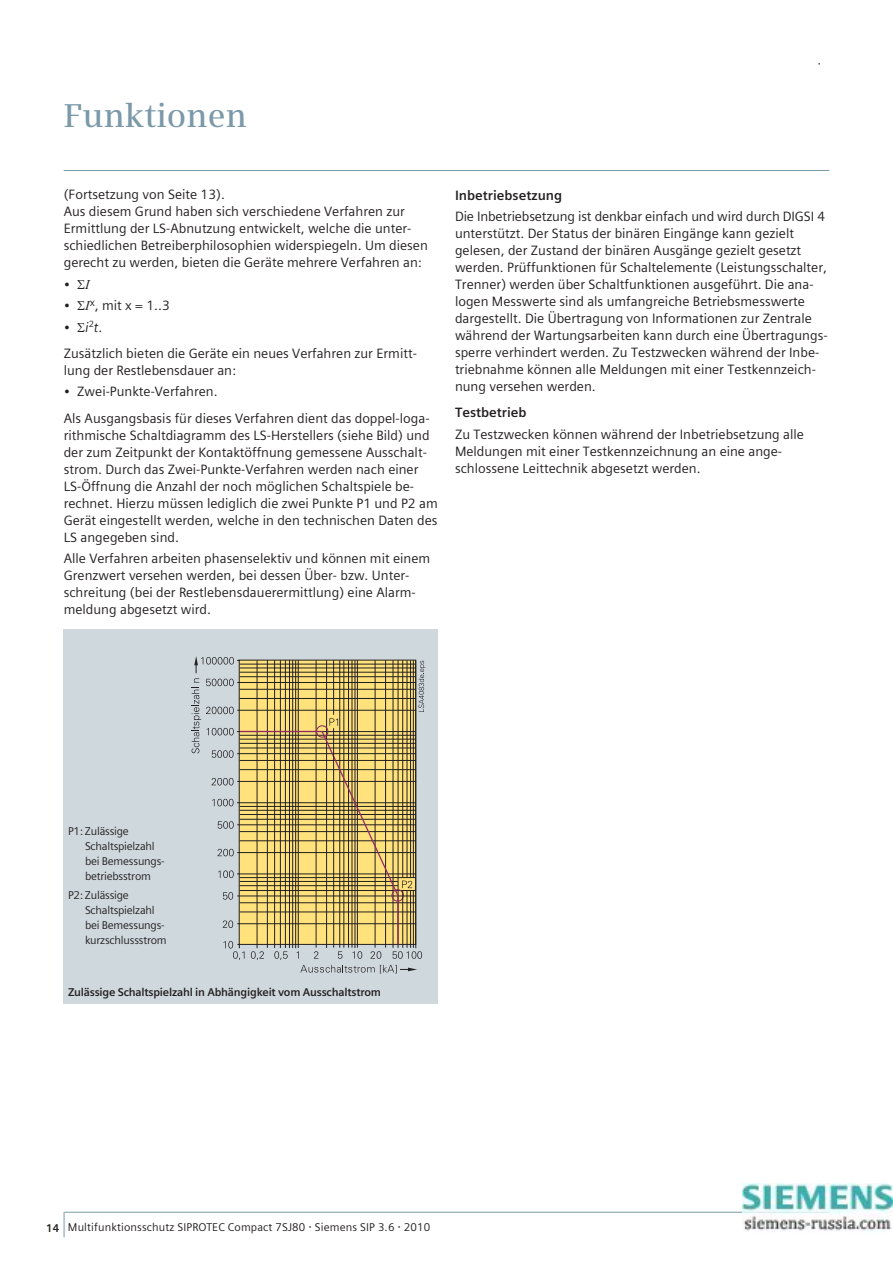
<style>
.page{position:relative;width:893px;height:1263px;background:#fff}
.page>*{position:absolute;margin:0;border:0;box-sizing:border-box;transform-origin:0 0}
.t1{font:33px "Siemens Serif";color:#7b99a9}
.t2{font:13.5px/17px "Siemens Sans";color:#231f20}
.t3{font:700 13.5px "Siemens Sans";color:#231f20}
.t4{font:12.9px "Siemens Sans";color:#231f20}
.t5{font:11.25px/14.9px "Siemens Sans";letter-spacing:-.02em;color:#231f20}
.t6{font:11.25px "Siemens Sans";letter-spacing:.01em;color:#231f20}
.t7{font:700 11.25px "Siemens Sans";letter-spacing:-.02em;color:#231f20}
.s1{font-family:"Times New Roman";font-style:italic;font-size:13.5px}
.s2{font-size:12.9px}
.s3{font-family:"Times New Roman";font-style:italic}
.s4{font-style:italic}
.s5{font-weight:700}
</style>
<div class="page">
<hr style="left:64px;top:170px;width:765px;height:1px;background:#7b99a9">
<hr style="left:64px;top:1212px;width:765px;height:1px;background:#7b99a9">
<svg style="left:64px;top:1212px;width:1px;height:25px"></svg>
<div style="left:64px;top:629px;width:374px;height:375px;background:#cfd8dd"></div>
<svg style="left:192px;top:656px;width:233px;height:317px"></svg>
<div style="left:391px;top:889px;width:13px;height:13px;border:1px solid #932b60;border-radius:50%"></div>
<div style="left:316px;top:725px;width:12px;height:13px;border:1px solid #932b60;border-radius:50%"></div>
<hr style="left:333px;top:660px;width:1px;height:55px;background:#231f20">
<hr style="left:333px;top:728px;width:1px;height:220px;background:#231f20">
<hr style="left:402px;top:660px;width:1px;height:217px;background:#231f20">
<hr style="left:402px;top:891px;width:1px;height:57px;background:#231f20">
<hr style="left:407px;top:660px;width:1px;height:217px;background:#231f20">
<hr style="left:407px;top:891px;width:1px;height:57px;background:#231f20">
<hr style="left:410px;top:660px;width:1px;height:218px;background:#231f20">
<hr style="left:410px;top:890px;width:1px;height:58px;background:#231f20">
<hr style="left:413px;top:660px;width:1px;height:218px;background:#231f20">
<hr style="left:413px;top:890px;width:1px;height:58px;background:#231f20">
<img style="left:743px;top:1184px;width:150px;height:48px">
<h1 class="t1" style="left:64px;top:102px;width:185px">Funktionen</h1>
<p class="t2" style="left:64px;top:188px;width:366px">(Fortsetzung von Seite 13).<br>Aus diesem Grund haben sich verschiedene Verfahren zur Ermittlung der LS-Abnutzung entwickelt, welche die unter&shy;schiedlichen Betreiberphilosophien widerspiegeln. Um diesen gerecht zu werden, bieten die Geräte mehrere Verfahren an:</p>
<p class="t4" style="left:64px;top:280px;width:27px">• <span class="s1">I</span></p>
<p class="t2" style="left:64px;top:299px;width:108px"><span class="s2">•</span> <span class="s3">I</span><sup>x</sup>, mit x = 1..3</p>
<p class="t2" style="left:64px;top:316px;width:355px;line-height:26px"><span class="s2">•</span> <span class="s4">i</span><sup>2</sup><span class="s4">t</span>.<br>Zusätzlich bieten die Geräte ein neues Verfahren zur Ermitt-</p>
<p class="t2" style="left:64px;top:363px;width:174px">lung der Restlebensdauer an:</p>
<p class="t2" style="left:64px;top:380px;width:367px;line-height:26px"><span class="s2">•</span> Zwei-Punkte-Verfahren.<br>Als Ausgangsbasis für dieses Verfahren dient das doppel-loga-</p>
<p class="t2" style="left:64px;top:428px;width:375px">rithmische Schaltdiagramm des LS-Herstellers (siehe Bild) und der zum Zeitpunkt der Kontaktöffnung gemessene Ausschalt&shy;strom. Durch das Zwei-Punkte-Verfahren werden nach einer LS-Öffnung die Anzahl der noch möglichen Schaltspiele be&shy;rechnet. Hierzu müssen lediglich die zwei Punkte P1 und P2 am Gerät eingestellt werden, welche in den technischen Daten des LS angegeben sind.</p>
<p class="t2" style="left:64px;top:551px;width:368px">Alle Verfahren arbeiten phasenselektiv und können mit einem Grenzwert versehen werden, bei dessen Über- bzw. Unter&shy;schreitung (bei der Restlebensdauerermittlung) eine Alarm&shy;meldung abgesetzt wird.</p>
<p class="t3" style="left:455px;top:190px;width:109px">Inbetriebsetzung</p>
<p class="t2" style="left:455px;top:209px;width:374px">Die Inbetriebsetzung ist denkbar einfach und wird durch DIGSI 4 unterstützt. Der Status der binären Eingänge kann gezielt gelesen, der Zustand der binären Ausgänge gezielt gesetzt werden. Prüffunktionen für Schaltelemente (Leistungsschalter, Trenner) werden über Schaltfunktionen ausgeführt. Die ana&shy;logen Messwerte sind als umfangreiche Betriebsmesswerte dargestellt. Die Übertragung von Informationen zur Zentrale während der Wartungsarbeiten kann durch eine Übertragungs&shy;sperre verhindert werden. Zu Testzwecken während der Inbe&shy;triebnahme können alle Meldungen mit einer Testkennzeich&shy;nung versehen werden.</p>
<p class="t3" style="left:455px;top:407px;width:73px">Testbetrieb</p>
<p class="t2" style="left:455px;top:427px;width:350px">Zu Testzwecken können während der Inbetriebsetzung alle<br>Meldungen mit einer Testkennzeichnung an eine ange&shy;schlossene Leittechnik abgesetzt werden.</p>
<p class="t5" style="left:85px;top:825px;width:81px;text-indent:-17px">P1: Zulässige<br>Schaltspielzahl bei Bemessungs&shy;betriebsstrom</p>
<p class="t5" style="left:85px;top:889px;width:83px;text-indent:-17px">P2: Zulässige<br>Schaltspielzahl bei Bemessungs&shy;kurzschlussstrom</p>
<p class="t7" style="left:68px;top:987px;width:314px">Zulässige Schaltspielzahl in Abhängigkeit vom Ausschaltstrom</p>
<p class="t6" style="left:46px;top:1223px;width:386px"><span class="s5">14</span> Multifunktionsschutz SIPROTEC Compact 7SJ80 Siemens SIP 3.6 2010</p>
</div>
